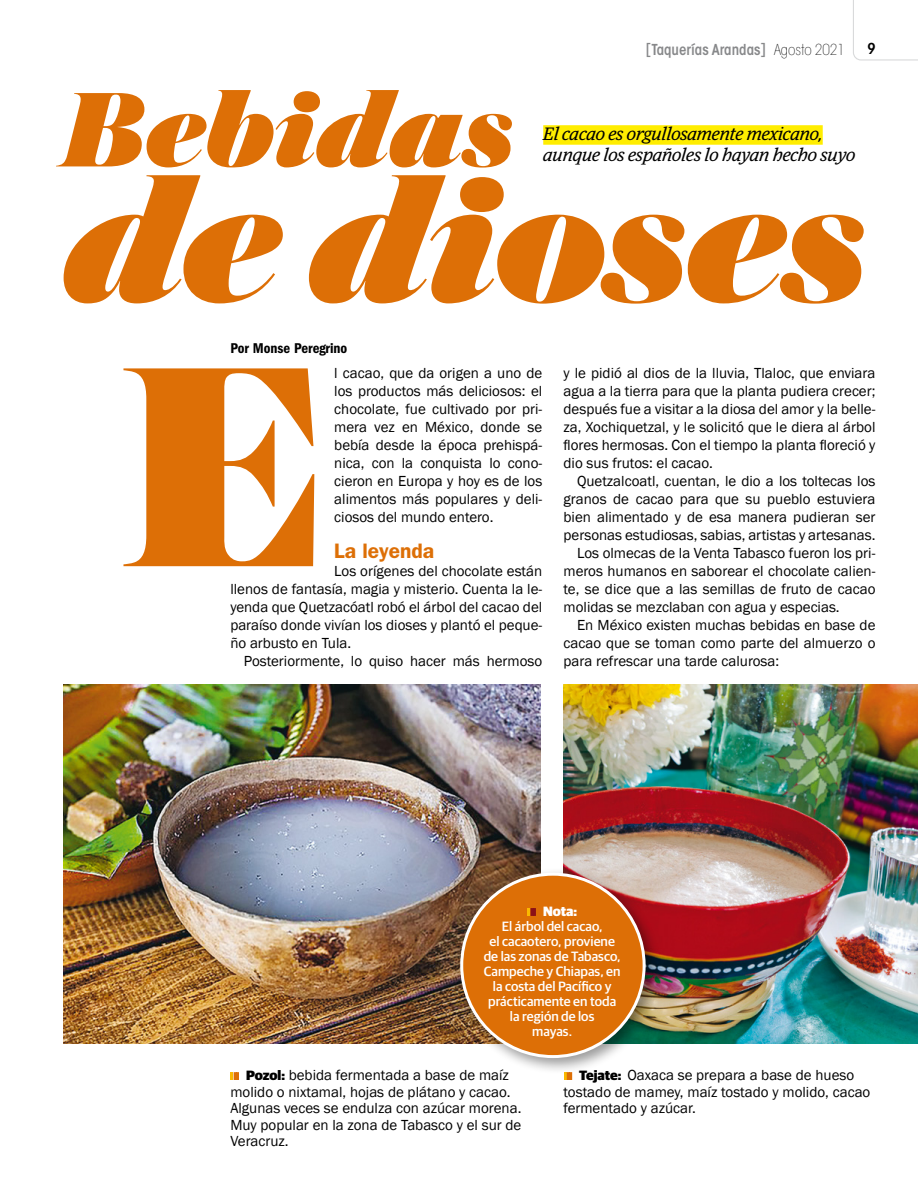
<style>
.page{position:relative;width:918px;height:1188px;background:#fff}
.page>*{position:absolute;margin:0;border:0;box-sizing:border-box;transform-origin:0 0}
.t1{font:900 301.05px "Austin";color:#dd6f06}
.t2{font:italic 900 184.95px "Austin";letter-spacing:-.01em;color:#dd6f06}
.t3{font:italic 900 111.75px "Austin";color:#dd6f06}
.t4{font:600 21px "ITC Franklin Gothic Std";color:#dd6f06}
.t5{font:italic 18px "Guardian Egyp";color:#000}
.t6{font:15px/18px "Franklin Gothic";color:#000;text-align:justify}
.t7{font:600 condensed 15px "ITC Avant Garde Std";color:#87888a}
.t8{font:600 condensed 15px "ITC Avant Garde Std";color:#000}
.t9{font:14.7px "ITC Franklin Gothic Std Dm Cd";color:#000}
.t10{font:500 13.5px/15px "Guardian Sans";color:#fff;text-align:center}
.t11{font:900 13.5px "Guardian Sans";color:#fff}
.s1{font-weight:200;color:#000}
.s2{font-family:"Guardian Sans";font-weight:900;font-size:13.5px}
</style>
<div class="page">
<svg style="left:853px;top:0;width:65px;height:61px"></svg>
<div style="left:543px;top:125px;width:280px;height:20px;background:#ffed00"></div>
<svg style="left:230px;top:1072px;width:9px;height:8px"></svg>
<img style="left:64px;top:684px;width:476px;height:360px">
<svg style="left:564px;top:1075px;width:8px;height:5px"></svg>
<img style="left:564px;top:684px;width:354px;height:360px">
<div style="left:455px;top:867px;width:207px;height:208px;background:#000;opacity:.4"></div>
<div style="left:462px;top:874px;width:182px;height:183px;background:#dd6f06;border-radius:50%"></div>
<svg style="left:527px;top:908px;width:9px;height:8px"></svg>
<h3 class="t3" style="left:62px;top:47px;width:452px">Bebidas</h3>
<p class="t7" style="left:646px;top:41px;width:201px">[Taquerías Arandas] <span class="s1">Agosto 2021</span></p>
<p class="t8" style="left:867px;top:39px;width:10px">9</p>
<p class="t5" style="left:543px;top:122px;width:281px">El cacao es orgullosamente mexicano,</p>
<p class="t5" style="left:543px;top:143px;width:314px">aunque los españoles lo hayan hecho suyo</p>
<h2 class="t2" style="left:62px;top:103px;width:805px">de dioses</h2>
<p class="t9" style="left:230px;top:340px;width:118px">Por Monse Peregrino</p>
<p class="t6" style="left:334px;top:364px;width:210px">l cacao, que da origen a uno de los productos más deliciosos: el chocolate, fue cultivado por pri&shy;mera vez en México, donde se bebía desde la época prehispá&shy;nica, con la conquista lo cono&shy;cieron en Europa y hoy es de los alimentos más populares y deli&shy;ciosos del mundo entero.</p>
<h3 class="t4" style="left:334px;top:538px;width:101px">La leyenda</h3>
<p class="t6" style="left:230px;top:562px;width:313px;text-indent:104px">Los orígenes del chocolate están llenos de fantasía, magia y misterio. Cuenta la le&shy;yenda que Quetzacóatl robó el árbol del cacao del paraíso donde vivían los dioses y plantó el peque&shy;ño arbusto en Tula.</p>
<p class="t6" style="left:244px;top:652px;width:300px">Posteriormente, lo quiso hacer más hermoso</p>
<h1 class="t1" style="left:120px;top:239px;width:207px">E</h1>
<p class="t6" style="left:564px;top:364px;width:313px">y le pidió al dios de la lluvia, Tlaloc, que enviara agua a la tierra para que la planta pudiera crecer; después fue a visitar a la diosa del amor y la belle&shy;za, Xochiquetzal, y le solicitó que le diera al árbol flores hermosas. Con el tiempo la planta floreció y dio sus frutos: el cacao.</p>
<p class="t6" style="left:577px;top:472px;width:300px">Quetzalcoatl, cuentan, le dio a los toltecas los</p>
<p class="t6" style="left:564px;top:490px;width:313px">granos de cacao para que su pueblo estuviera</p>
<p class="t6" style="left:564px;top:508px;width:313px">bien alimentado y de esa manera pudieran ser</p>
<p class="t6" style="left:564px;top:526px;width:313px">personas estudiosas, sabias, artistas y artesanas.</p>
<p class="t6" style="left:577px;top:544px;width:300px">Los olmecas de la Venta Tabasco fueron los pri-</p>
<p class="t6" style="left:564px;top:562px;width:313px">meros humanos en saborear el chocolate calien-</p>
<p class="t6" style="left:564px;top:580px;width:313px">te, se dice que a las semillas de fruto de cacao</p>
<p class="t6" style="left:564px;top:598px;width:278px">molidas se mezclaban con agua y especias.</p>
<p class="t6" style="left:577px;top:616px;width:300px">En México existen muchas bebidas en base de</p>
<p class="t6" style="left:564px;top:634px;width:313px">cacao que se toman como parte del almuerzo o</p>
<p class="t6" style="left:564px;top:652px;width:217px">para refrescar una tarde calurosa:</p>
<p class="t11" style="left:543px;top:901px;width:36px">Nota:</p>
<p class="t10" style="left:484px;top:918px;width:138px">El árbol del cacao,<br>el cacaotero, proviene de las zonas de Tabasco,<br>Campeche y Chiapas, en la costa del Pacífico y prácticamente en toda la región de los<br>mayas.</p>
<p class="t6" style="left:230px;top:1067px;width:293px;line-height:16.5px;text-align:left;text-indent:16px"><span class="s2">Pozol:</span> bebida fermentada a base de maíz molido o nixtamal, hojas de plátano y cacao.<br>Algunas veces se endulza con azúcar morena.<br>Muy popular en la zona de Tabasco y el sur de Veracruz.</p>
<p class="t6" style="left:564px;top:1067px;width:308px;line-height:16.5px;text-align:left;text-indent:16px"><span class="s2">Tejate:</span> Oaxaca se prepara a base de hueso tostado de mamey, maíz tostado y molido, cacao fermentado y azúcar.</p>
</div>
